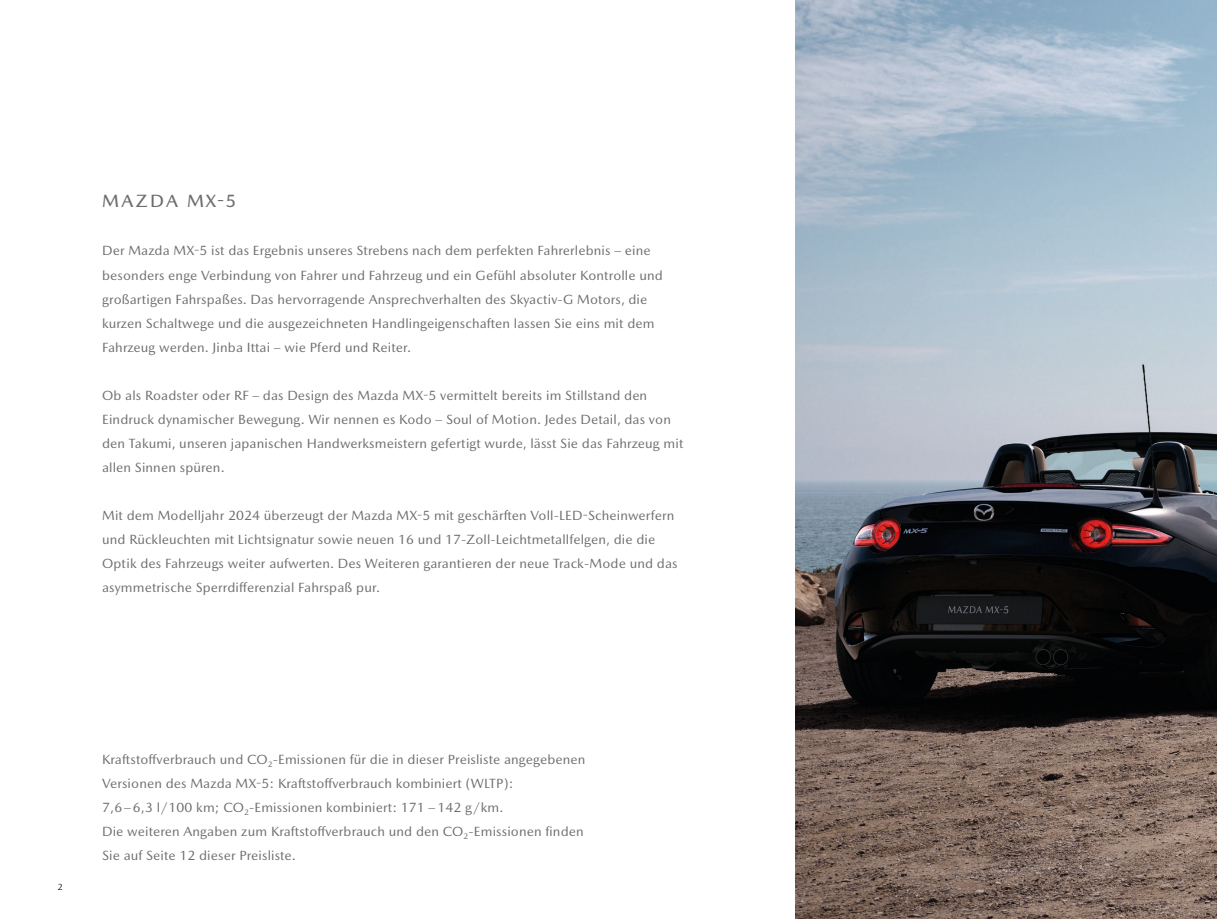
<style>
.page{position:relative;width:1217px;height:919px;background:#fff}
.page>*{position:absolute;margin:0;border:0;box-sizing:border-box;transform-origin:0 0}
.Innenteil_HL_Copy{font:500 18px "Mazda Type";letter-spacing:.125em;color:#6c6d70}
.Innenteil_Copy{font:13.5px/24px "Mazda Type";letter-spacing:.01em;color:#6c6d70}
.t1{font:9px "Mazda Type";color:#231f20}
</style>
<div class="page">
<img style="left:795px;top:0;width:421px;height:918px">
<p class="Innenteil_HL_Copy" style="left:102px;top:190px;width:136px">MAZDA MX-5</p>
<p class="Innenteil_Copy" style="left:102px;top:239px;width:562px">Der Mazda MX-5 ist das Ergebnis unseres Strebens nach dem perfekten Fahrerlebnis – eine besonders enge Verbindung von Fahrer und Fahrzeug und ein Gefühl absoluter Kontrolle und großartigen Fahrspaßes. Das hervorragende Ansprechverhalten des Skyactiv-G Motors, die kurzen Schaltwege und die ausgezeichneten Handlingeigenschaften lassen Sie eins mit dem Fahrzeug werden. Jinba Ittai – wie Pferd und Reiter.</p>
<p class="Innenteil_Copy" style="left:102px;top:383px;width:582px">Ob als Roadster oder RF – das Design des Mazda MX-5 vermittelt bereits im Stillstand den Eindruck dynamischer Bewegung. Wir nennen es Kodo – Soul of Motion. Jedes Detail, das von den Takumi, unseren japanischen Handwerksmeistern gefertigt wurde, lässt Sie das Fahrzeug mit allen Sinnen spüren.</p>
<p class="Innenteil_Copy" style="left:102px;top:503px;width:577px">Mit dem Modelljahr 2024 überzeugt der Mazda MX-5 mit geschärften Voll-LED-Scheinwerfern und Rückleuchten mit Lichtsignatur sowie neuen 16 und 17-Zoll-Leichtmetallfelgen, die die Optik des Fahrzeugs weiter aufwerten. Des Weiteren garantieren der neue Track-Mode und das asymmetrische Sperrdifferenzial Fahrspaß pur.</p>
<p class="t1" style="left:57px;top:881px;width:7px">2</p>
<p class="Innenteil_Copy" style="left:102px;top:747px;width:485px">Kraftstoffverbrauch und CO<sub>2</sub>-Emissionen für die in dieser Preisliste angegebenen<br>Versionen des Mazda MX-5: Kraftstoffverbrauch kombiniert (WLTP):<br>7,6–6,3 l/100 km; CO<sub>2</sub>-Emissionen kombiniert: 171 –142 g/km.</p>
<p class="Innenteil_Copy" style="left:102px;top:819px;width:483px">Die weiteren Angaben zum Kraftstoffverbrauch und den CO<sub>2</sub>-Emissionen finden<br>Sie auf Seite 12 dieser Preisliste.</p>
</div>
